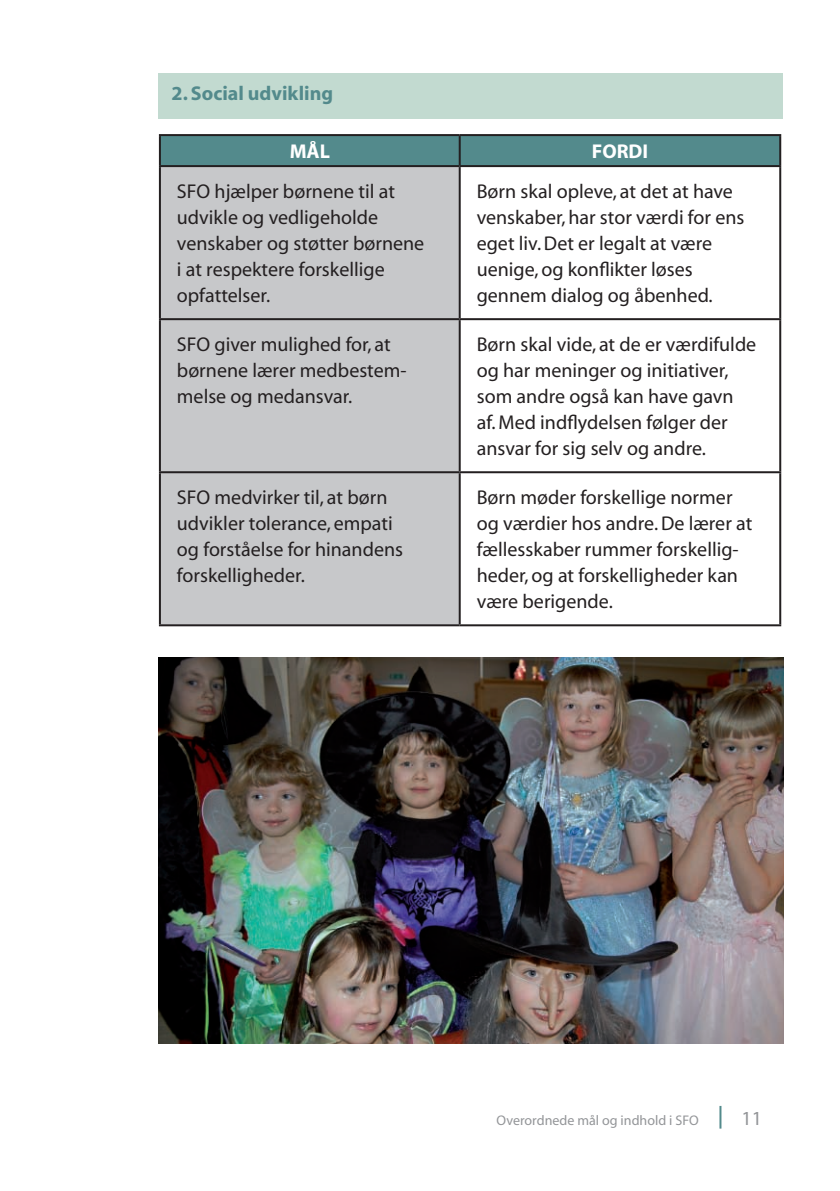
<style>
.page{position:relative;width:840px;height:1191px;background:#fff}
.page>*{position:absolute;margin:0;border:0;box-sizing:border-box;transform-origin:0 0}
.t1{font:20px/26px "Myriad";color:#231f20}
.t2{font:700 20px "Myriad";color:#538a8c}
.t3{font:700 20px "Myriad";color:#fff}
.t4{font:20px "Myriad";color:#939598}
.t5{font:14px "Myriad";color:#939598}
</style>
<div class="page">
<hr style="left:719px;top:1106px;width:2px;height:22px;background:#538a8c">
<div style="left:159px;top:74px;width:623px;height:45px;background:#c2dad0"></div>
<div style="left:161px;top:136px;width:617px;height:29px;background:#538a8c"></div>
<div style="left:161px;top:167px;width:297px;height:457px;background:#c7c8ca"></div>
<hr style="left:159px;top:134px;width:300px;height:2px;background:#231f20">
<hr style="left:159px;top:136px;width:2px;height:29px;background:#231f20">
<hr style="left:459px;top:134px;width:321px;height:2px;background:#231f20">
<hr style="left:458px;top:136px;width:2px;height:29px;background:#231f20">
<hr style="left:778px;top:136px;width:2px;height:29px;background:#231f20">
<hr style="left:159px;top:165px;width:300px;height:2px;background:#231f20">
<hr style="left:159px;top:167px;width:2px;height:151px;background:#231f20">
<hr style="left:459px;top:165px;width:321px;height:2px;background:#231f20">
<hr style="left:458px;top:167px;width:2px;height:151px;background:#231f20">
<hr style="left:778px;top:167px;width:2px;height:151px;background:#231f20">
<hr style="left:159px;top:318px;width:300px;height:2px;background:#231f20">
<hr style="left:159px;top:320px;width:2px;height:151px;background:#231f20">
<hr style="left:459px;top:318px;width:321px;height:2px;background:#231f20">
<hr style="left:458px;top:320px;width:2px;height:151px;background:#231f20">
<hr style="left:778px;top:320px;width:2px;height:151px;background:#231f20">
<hr style="left:159px;top:471px;width:300px;height:2px;background:#231f20">
<hr style="left:159px;top:473px;width:2px;height:151px;background:#231f20">
<hr style="left:459px;top:471px;width:321px;height:2px;background:#231f20">
<hr style="left:458px;top:473px;width:2px;height:151px;background:#231f20">
<hr style="left:778px;top:473px;width:2px;height:151px;background:#231f20">
<hr style="left:159px;top:624px;width:300px;height:2px;background:#231f20">
<hr style="left:459px;top:624px;width:321px;height:2px;background:#231f20">
<img style="left:159px;top:658px;width:623px;height:385px">
<p class="t2" style="left:171px;top:83px;width:163px">2. Social udvikling</p>
<p class="t3" style="left:289px;top:141px;width:42px">MÅL</p>
<p class="t3" style="left:591px;top:141px;width:58px">FORDI</p>
<p class="t1" style="left:177px;top:179px;width:249px">SFO hjælper børnene til at udvikle og vedligeholde venskaber og støtter børnene i at respektere forskellige opfattelser.</p>
<p class="t1" style="left:476px;top:179px;width:269px">Børn skal opleve, at det at have venskaber, har stor værdi for ens eget liv. Det er legalt at være uenige, og konflikter løses gennem dialog og åbenhed.</p>
<p class="t1" style="left:177px;top:332px;width:231px">SFO giver mulighed for, at børnene lærer medbestem&shy;melse og medansvar.</p>
<p class="t1" style="left:476px;top:332px;width:281px">Børn skal vide, at de er værdifulde og har meninger og initiativer, som andre også kan have gavn af. Med indflydelsen følger der ansvar for sig selv og andre.</p>
<p class="t1" style="left:177px;top:485px;width:227px">SFO medvirker til, at børn udvikler tolerance, empati og forståelse for hinandens forskelligheder.</p>
<p class="t1" style="left:476px;top:485px;width:277px">Børn møder forskellige normer og værdier hos andre. De lærer at fællesskaber rummer forskellig&shy;heder, og at forskelligheder kan være berigende.</p>
<p class="t5" style="left:496px;top:1113px;width:203px">Overordnede mål og indhold i SFO</p>
<p class="t4" style="left:741px;top:1108px;width:22px">11</p>
</div>
